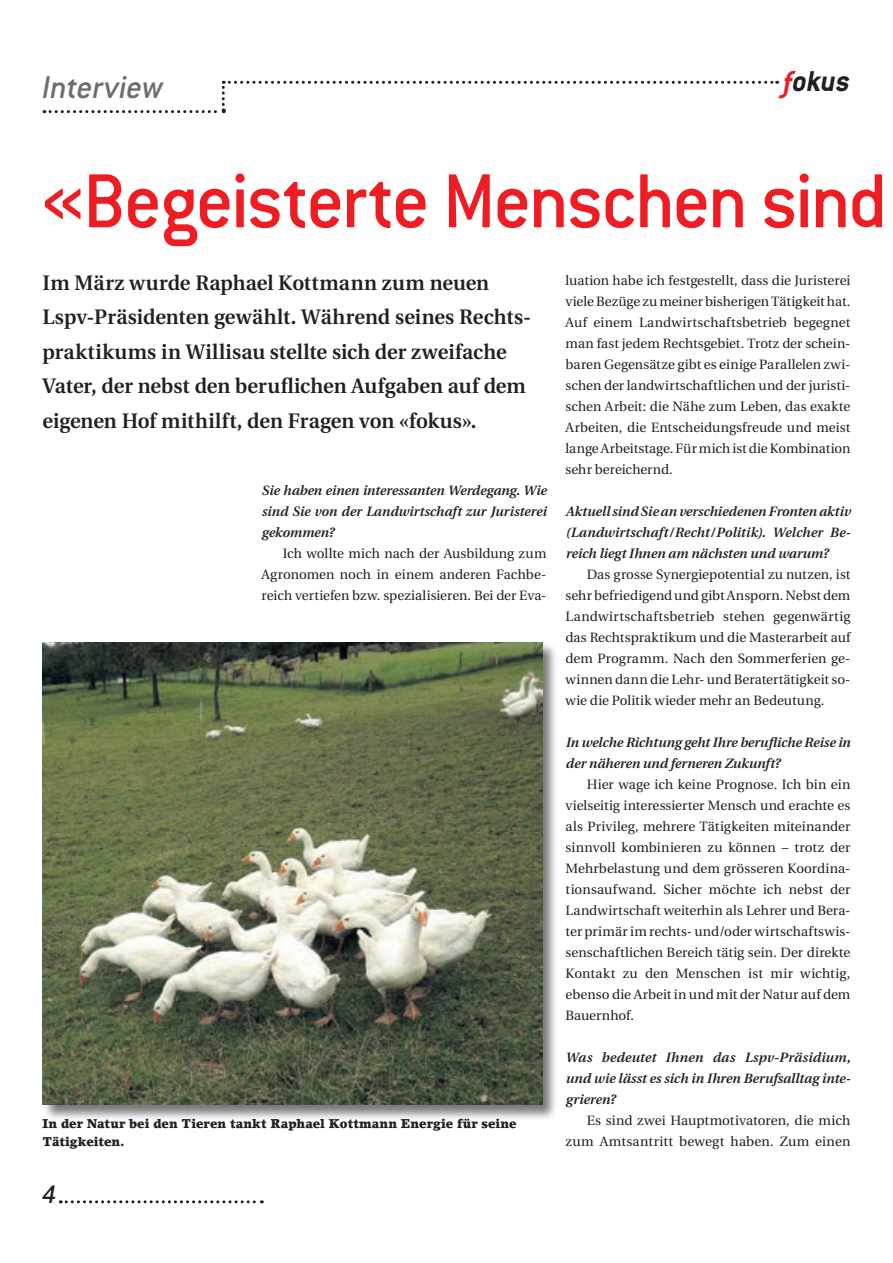
<style>
.page{position:relative;width:893px;height:1263px;background:#fff}
.page>*{position:absolute;margin:0;border:0;box-sizing:border-box;transform-origin:0 0}
.t1{font:500 84px "Conduit ITC";letter-spacing:-.03em;color:#ee1d23}
.t2{font:italic 500 34.5px "Conduit ITC";letter-spacing:-.005em;color:#6c6d70}
.t3{font:italic 700 31.5px "Conduit ITC";letter-spacing:-.005em;color:#231f20}
.t4{font:italic 500 27.75px "Conduit ITC";color:#231f20}
.t5{font:600 21px/34.5px "Utopia";color:#231f20}
.t6{font:13.5px/21px "Utopia";color:#231f20;text-align:justify}
.t7{font:italic 600 13.5px/21px "Utopia";letter-spacing:-.005em;color:#231f20;text-align:justify}
.t8{font:900 12.75px/18px "Lino Letter Std";letter-spacing:.005em;color:#231f20;scale:.96 1}
.s1{color:#ee1d23}
</style>
<div class="page">
<svg style="left:44px;top:81px;width:734px;height:32px"></svg>
<svg style="left:60px;top:1200px;width:202px;height:3px"></svg>
<div style="left:42px;top:641px;width:516px;height:479px;background:#231f20;opacity:.6"></div>
<img style="left:43px;top:642px;width:499px;height:462px">
<h2 class="t2" style="left:43px;top:67px;width:122px">Interview</h2>
<h3 class="t3" style="left:784px;top:63px;width:68px"><span class="s1">f</span>okus</h3>
<h1 class="t1" style="left:40px;top:154px;width:848px">«Begeisterte Menschen sind</h1>
<p class="t5" style="left:43px;top:266px;width:487px">Im März wurde Raphael Kottmann zum neuen Lspv-Präsidenten gewählt. Während seines Rechts&shy;praktikums in Willisau stellte sich der zweifache Vater, der nebst den beruflichen Aufgaben auf dem eigenen Hof mithilft, den Fragen von «fokus».</p>
<p class="t7" style="left:261px;top:480px;width:286px">Sie haben einen interessanten Werdegang. Wie sind Sie von der Landwirtschaft zur Juristerei gekommen?</p>
<p class="t6" style="left:261px;top:543px;width:286px;text-indent:21px">Ich wollte mich nach der Ausbildung zum Agronomen noch in einem anderen Fachbe&shy;reich vertiefen bzw. spezialisieren. Bei der Eva-</p>
<p class="t8" style="left:43px;top:1115px;width:495px">In der Natur bei den Tieren tankt Raphael Kottmann Energie für seine<br>Tätigkeiten.</p>
<h3 class="t4" style="left:43px;top:1179px;width:16px">4</h3>
<p class="t6" style="left:566px;top:270px;width:286px">luation habe ich festgestellt, dass die Juristerei viele Bezüge zu meiner bisherigen Tätigkeit hat.<br>Auf einem Landwirtschaftsbetrieb begegnet man fast jedem Rechtsgebiet. Trotz der schein&shy;baren Gegensätze gibt es einige Parallelen zwi&shy;schen der landwirtschaftlichen und der juristi&shy;schen Arbeit: die Nähe zum Leben, das exakte Arbeiten, die Entscheidungsfreude und meist lange Arbeitstage. Für mich ist die Kombination sehr bereichernd.</p>
<p class="t7" style="left:566px;top:501px;width:286px">Aktuell sind Sie an verschiedenen Fronten aktiv (Landwirtschaft/Recht/Politik). Welcher Be&shy;reich liegt Ihnen am nächsten und warum?</p>
<p class="t6" style="left:566px;top:564px;width:286px;text-indent:21px">Das grosse Synergiepotential zu nutzen, ist sehr befriedigend und gibt Ansporn. Nebst dem Landwirtschaftsbetrieb stehen gegenwärtig das Rechtspraktikum und die Masterarbeit auf dem Programm. Nach den Sommerferien ge&shy;winnen dann die Lehr- und Beratertätigkeit so&shy;wie die Politik wieder mehr an Bedeutung.</p>
<p class="t7" style="left:566px;top:732px;width:286px">In welche Richtung geht Ihre berufliche Reise in der näheren und ferneren Zukunft?</p>
<p class="t6" style="left:566px;top:774px;width:286px;text-indent:21px">Hier wage ich keine Prognose. Ich bin ein vielseitig interessierter Mensch und erachte es als Privileg, mehrere Tätigkeiten miteinander sinnvoll kombinieren zu können – trotz der Mehrbelastung und dem grösseren Koordina&shy;tionsaufwand. Sicher möchte ich nebst der Landwirtschaft weiterhin als Lehrer und Bera&shy;ter primär im rechts- und/oder wirtschaftswis&shy;senschaftlichen Bereich tätig sein. Der direkte Kontakt zu den Menschen ist mir wichtig, ebenso die Arbeit in und mit der Natur auf dem Bauernhof.</p>
<p class="t7" style="left:566px;top:1047px;width:286px">Was bedeutet Ihnen das Lspv-Präsidium, und wie lässt es sich in Ihren Berufsalltag inte&shy;grieren?</p>
<p class="t6" style="left:566px;top:1110px;width:286px;text-align:right">Es sind zwei Hauptmotivatoren, die mich zum Amtsantritt bewegt haben. Zum einen</p>
</div>
